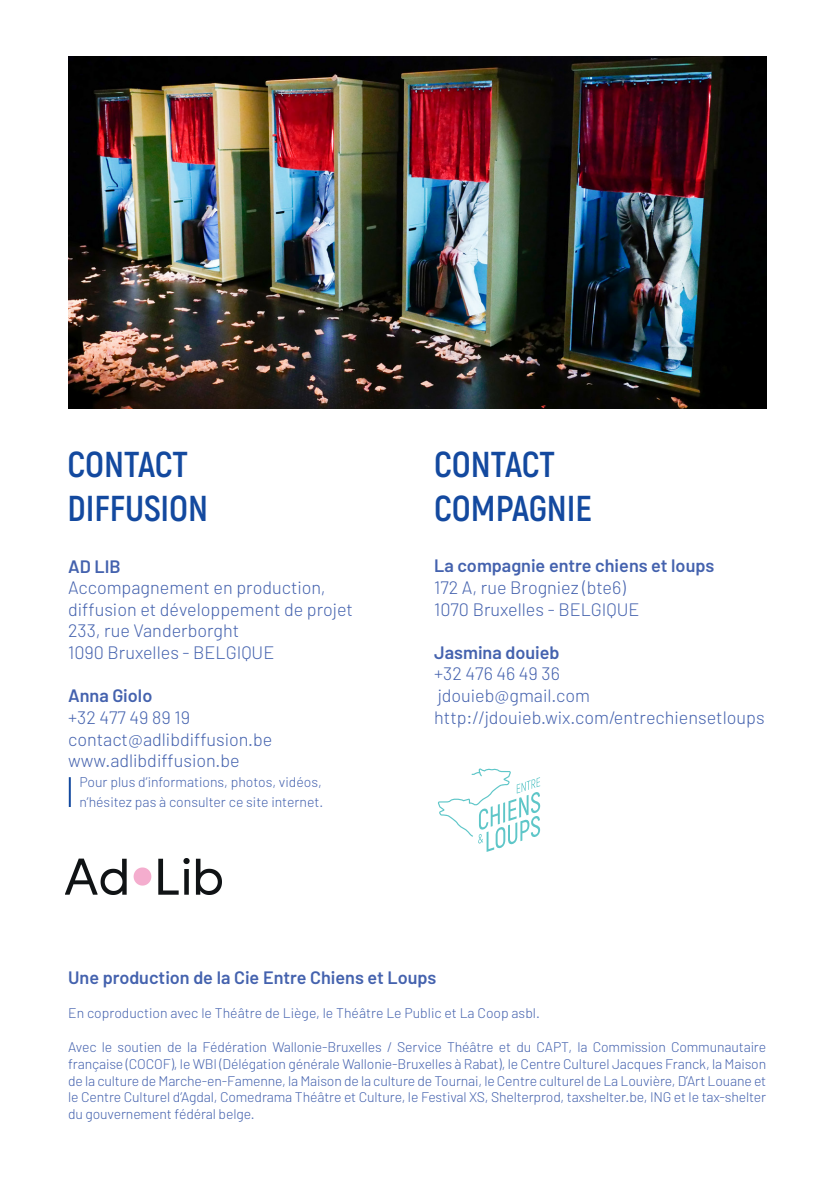
<style>
.page{position:relative;width:840px;height:1191px;background:#fff}
.page>*{position:absolute;margin:0;border:0;box-sizing:border-box;transform-origin:0 0}
.t1{font:700 36px/44px "Akrobat";color:#13499f}
.t2{font:300 18px/21.6px "Barlow";color:#4462ae}
.t3{font:600 18px "Barlow";color:#4462ae}
.t4{font:300 14px/16.8px "Barlow";color:#4462ae;text-align:justify}
</style>
<div class="page">
<img style="left:68px;top:57px;width:697px;height:351px">
<hr style="left:69px;top:777px;width:2px;height:30px;background:#13499f">
<svg style="left:438px;top:768px;width:102px;height:84px"></svg>
<img style="left:66px;top:858px;width:155px;height:36px">
<h1 class="t1" style="left:67px;top:442px;width:142px">CONTACT<br>DIFFUSION</h1>
<h1 class="t1" style="left:434px;top:442px;width:159px">CONTACT<br>COMPAGNIE</h1>
<p class="t3" style="left:434px;top:555px;width:281px">La compagnie entre chiens et loups</p>
<p class="t2" style="left:434px;top:576px;width:207px">172 A, rue Brogniez (bte6)<br>1070 Bruxelles - BELGIQUE</p>
<p class="t3" style="left:434px;top:641px;width:127px">Jasmina douieb</p>
<p class="t2" style="left:434px;top:662px;width:332px">+32 476 46 49 36<br>jdouieb@gmail.com http://jdouieb.wix.com/entrechiensetloups</p>
<p class="t3" style="left:68px;top:555px;width:54px">AD LIB</p>
<p class="t2" style="left:68px;top:576px;width:286px">Accompagnement en production, diffusion et développement de projet<br>233, rue Vanderborght<br>1090 Bruxelles - BELGIQUE</p>
<p class="t3" style="left:68px;top:684px;width:86px">Anna Giolo</p>
<p class="t2" style="left:68px;top:706px;width:206px">+32 477 49 89 19 contact@adlibdiffusion.be www.adlibdiffusion.be</p>
<p class="t4" style="left:79px;top:771px;width:245px;line-height:20px">Pour plus d’informations, photos, vidéos, n’hésitez pas à consulter ce site internet.</p>
<p class="t3" style="left:68px;top:966px;width:370px">Une production de la Cie Entre Chiens et Loups</p>
<p class="t4" style="left:68px;top:1004px;width:473px">En coproduction avec le Théâtre de Liège, le Théâtre Le Public et La Coop asbl.</p>
<p class="t4" style="left:68px;top:1038px;width:699px">Avec le soutien de la Fédération Wallonie-Bruxelles / Service Théâtre et du CAPT, la Commission Communautaire française (COCOF), le WBI (Délégation générale Wallonie-Bruxelles à Rabat), le Centre Culturel Jacques Franck, la Maison de la culture de Marche-en-Famenne, la Maison de la culture de Tournai, le Centre culturel de La Louvière, D’Art Louane et le Centre Culturel d’Agdal, Comedrama Théâtre et Culture, le Festival XS, Shelterprod, taxshelter.be, ING et le tax-shelter du gouvernement fédéral belge.</p>
</div>
